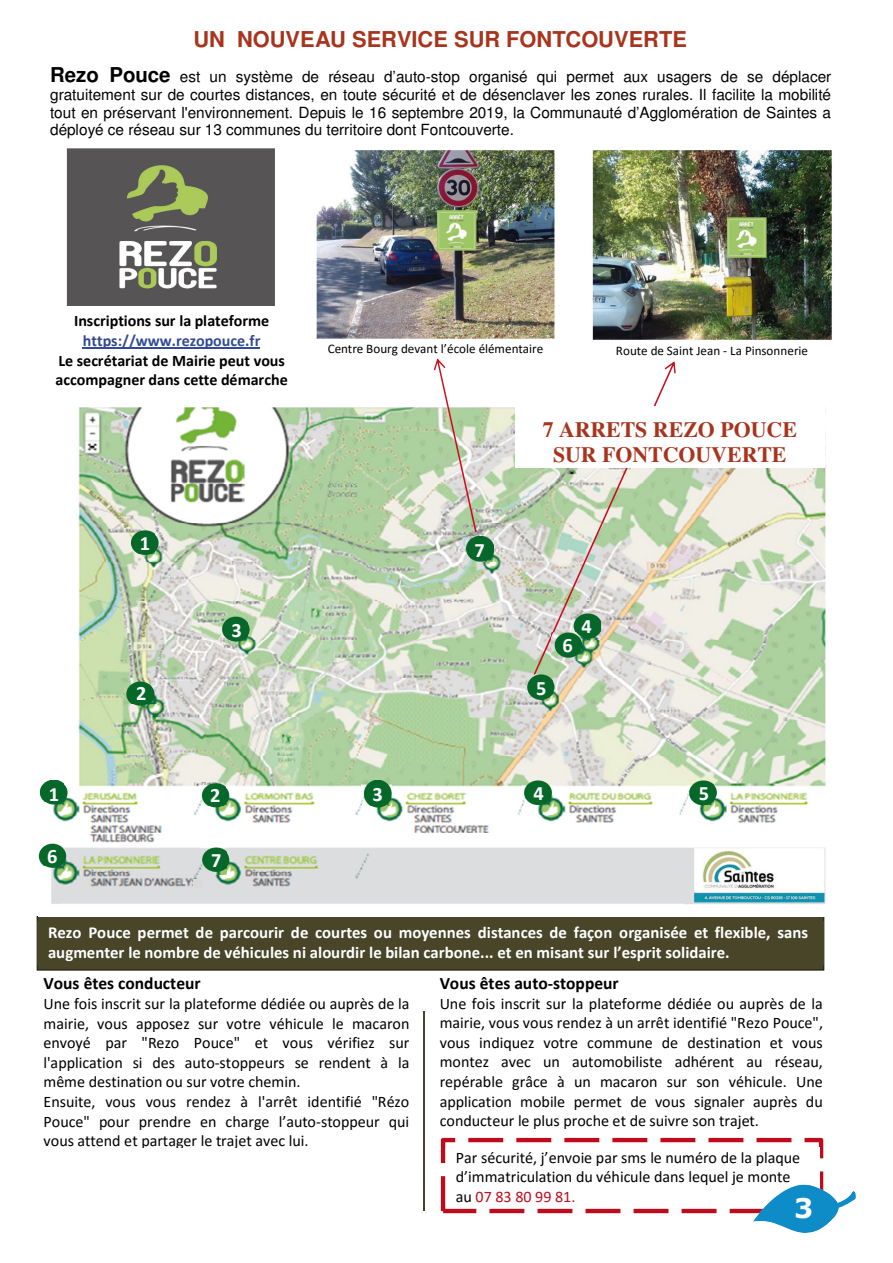
<style>
.page{position:relative;width:893px;height:1263px;background:#fff}
.page>*{position:absolute;margin:0;border:0;box-sizing:border-box;transform-origin:0 0}
.t1{font:700 27px "Verdana";color:#fff}
.t2{font:700 21.9px "Helvetica";color:#a8341d}
.t3{font:700 21.9px/25.2px "Times";color:#a8341d;text-align:center}
.t4{font:700 20.4px "Calibri";color:#fff}
.t5{font:700 17.4px "Calibri";color:#010000}
.t6{font:700 16.8px/20.4px "Calibri";color:#fff}
.t7{font:16.05px/19.5px "Calibri";color:#010000}
.t8{font:700 16.05px/19.5px "Calibri";letter-spacing:-.005em;color:#010000}
.t9{font:700 16.05px "Calibri";letter-spacing:-.005em;color:#324a97}
.t10{font:15.3px/18px "Helvetica";color:#010000;text-align:justify}
.t11{font:13.05px "Calibri";color:#010000}
.s1{font-weight:700;font-size:20.4px}
.s2{color:#bf0c1d}
</style>
<div class="page">
<img style="left:66px;top:148px;width:209px;height:158px">
<svg style="left:37px;top:916px;width:787px;height:54px;background:#57533b"></svg>
<div style="left:37px;top:922px;width:787px;height:43px;background:#484529"></div>
<img style="left:61px;top:407px;width:765px;height:497px">
<div style="left:560px;top:823px;width:120px;height:19px;background:#fff"></div>
<img style="left:592px;top:150px;width:240px;height:190px">
<img style="left:316px;top:150px;width:239px;height:189px">
<img style="left:684px;top:826px;width:140px;height:78px">
<img style="left:694px;top:848px;width:132px;height:55px">
<svg style="left:533px;top:361px;width:143px;height:314px"></svg>
<div style="left:515px;top:406px;width:309px;height:62px;background:#fff"></div>
<svg style="left:434px;top:358px;width:43px;height:174px"></svg>
<img style="left:427px;top:210px;width:81px;height:66px">
<img style="left:717px;top:217px;width:81px;height:66px">
<img style="left:82px;top:347px;width:178px;height:2px">
<hr style="left:83px;top:348px;width:177px;height:1px;background:#324a97">
<img style="left:43px;top:780px;width:18px;height:124px">
<hr style="left:424px;top:1011px;width:1px;height:199px;background:#494529">
<svg style="left:126px;top:682px;width:28px;height:24px"></svg>
<img style="left:125px;top:680px;width:59px;height:23px">
<svg style="left:132px;top:531px;width:27px;height:24px"></svg>
<svg style="left:223px;top:617px;width:27px;height:25px"></svg>
<div style="left:574px;top:614px;width:27px;height:24px;background:#056729;border-radius:50%"></div>
<div style="left:527px;top:675px;width:27px;height:24px;background:#056729;border-radius:50%"></div>
<div style="left:41px;top:780px;width:27px;height:24px;background:#056729;border-radius:50%"></div>
<img style="left:129px;top:530px;width:26px;height:24px">
<img style="left:464px;top:537px;width:29px;height:24px">
<img style="left:571px;top:613px;width:29px;height:25px">
<img style="left:552px;top:632px;width:35px;height:28px">
<img style="left:525px;top:675px;width:28px;height:25px">
<img style="left:221px;top:617px;width:27px;height:22px">
<img style="left:39px;top:781px;width:25px;height:21px">
<div style="left:690px;top:780px;width:27px;height:24px;background:#056729;border-radius:50%"></div>
<div style="left:365px;top:780px;width:26px;height:27px;background:#056729;border-radius:50%"></div>
<div style="left:202px;top:847px;width:27px;height:24px;background:#056729;border-radius:50%"></div>
<img style="left:200px;top:847px;width:26px;height:28px">
<div style="left:39px;top:844px;width:27px;height:24px;background:#056729;border-radius:50%"></div>
<img style="left:688px;top:780px;width:26px;height:24px">
<img style="left:523px;top:780px;width:30px;height:34px">
<img style="left:362px;top:781px;width:30px;height:25px">
<div style="left:202px;top:783px;width:27px;height:24px;background:#056729;border-radius:50%"></div>
<img style="left:199px;top:782px;width:26px;height:24px">
<img style="left:38px;top:843px;width:25px;height:22px">
<div style="left:194px;top:879px;width:8px;height:8px;background:#dadada"></div>
<svg style="left:441px;top:1138px;width:382px;height:75px"></svg>
<img style="left:445px;top:1147px;width:374px;height:57px">
<img style="left:753px;top:1185px;width:103px;height:48px">
<h2 class="t2" style="left:193px;top:27px;width:495px">UN NOUVEAU SERVICE SUR FONTCOUVERTE</h2>
<p class="t10" style="left:50px;top:69px;width:782px"><span class="s1">Rezo Pouce</span> est un système de réseau d’auto-stop organisé qui permet aux usagers de se déplacer gratuitement sur de courtes distances, en toute sécurité et de désenclaver les zones rurales. Il facilite la mobilité tout en préservant l'environnement. Depuis le 16 septembre 2019, la Communauté d’Agglomération de Saintes a déployé ce réseau sur 13 communes du territoire dont Fontcouverte.</p>
<p class="t8" style="left:74px;top:311px;width:197px">Inscriptions sur la plateforme</p>
<p class="t9" style="left:83px;top:329px;width:179px">https://www.rezopouce.fr</p>
<p class="t8" style="left:56px;top:350px;width:234px">Le secrétariat de Mairie peut vous accompagner dans cette démarche</p>
<p class="t4" style="left:140px;top:528px;width:12px">1</p>
<p class="t4" style="left:136px;top:679px;width:12px">2</p>
<p class="t4" style="left:231px;top:616px;width:12px">3</p>
<p class="t11" style="left:328px;top:340px;width:217px">Centre Bourg devant l’école élémentaire</p>
<p class="t11" style="left:616px;top:342px;width:194px">Route de Saint Jean - La Pinsonnerie</p>
<p class="t4" style="left:474px;top:536px;width:12px">7</p>
<h2 class="t3" style="left:543px;top:416px;width:256px">7 ARRETS REZO POUCE<br>SUR FONTCOUVERTE</h2>
<p class="t4" style="left:536px;top:673px;width:12px">5</p>
<p class="t4" style="left:562px;top:631px;width:12px">6</p>
<p class="t4" style="left:581px;top:612px;width:12px">4</p>
<p class="t4" style="left:49px;top:779px;width:12px">1</p>
<p class="t4" style="left:47px;top:842px;width:12px">6</p>
<p class="t4" style="left:210px;top:781px;width:12px">2</p>
<p class="t4" style="left:373px;top:779px;width:12px">3</p>
<p class="t4" style="left:533px;top:779px;width:12px">4</p>
<p class="t4" style="left:699px;top:779px;width:12px">5</p>
<p class="t4" style="left:211px;top:846px;width:12px">7</p>
<p class="t6" style="left:48px;top:921px;width:762px">Rezo Pouce permet de parcourir de courtes ou moyennes distances de façon organisée et flexible, sans augmenter le nombre de véhicules ni alourdir le bilan carbone... et en misant sur l’esprit solidaire.</p>
<p class="t5" style="left:43px;top:971px;width:159px">Vous êtes conducteur</p>
<p class="t7" style="left:43px;top:994px;width:368px">Une fois inscrit sur la plateforme dédiée ou auprès de la mairie, vous apposez sur votre véhicule le macaron envoyé par "Rezo Pouce" et vous vérifiez sur l'application si des auto-stoppeurs se rendent à la même destination ou sur votre chemin.<br>Ensuite, vous vous rendez à l'arrêt identifié "Rézo Pouce" pour prendre en charge l’auto-stoppeur qui vous attend et partager le trajet avec lui.</p>
<p class="t5" style="left:440px;top:971px;width:180px">Vous êtes auto-stoppeur</p>
<p class="t7" style="left:440px;top:993px;width:385px;text-align:justify">Une fois inscrit sur la plateforme dédiée ou auprès de la mairie, vous vous rendez à un arrêt identifié "Rezo Pouce", vous indiquez votre commune de destination et vous montez avec un automobiliste adhérent au réseau, repérable grâce à un macaron sur son véhicule. Une application mobile permet de vous signaler auprès du conducteur le plus proche et de suivre son trajet.</p>
<p class="t7" style="left:456px;top:1147px;width:346px">Par sécurité, j’envoie par sms le numéro de la plaque d’immatriculation du véhicule dans lequel je monte au <span class="s2">07 83 80 99 81.</span></p>
<h1 class="t1" style="left:794px;top:1189px;width:21px">3</h1>
</div>
